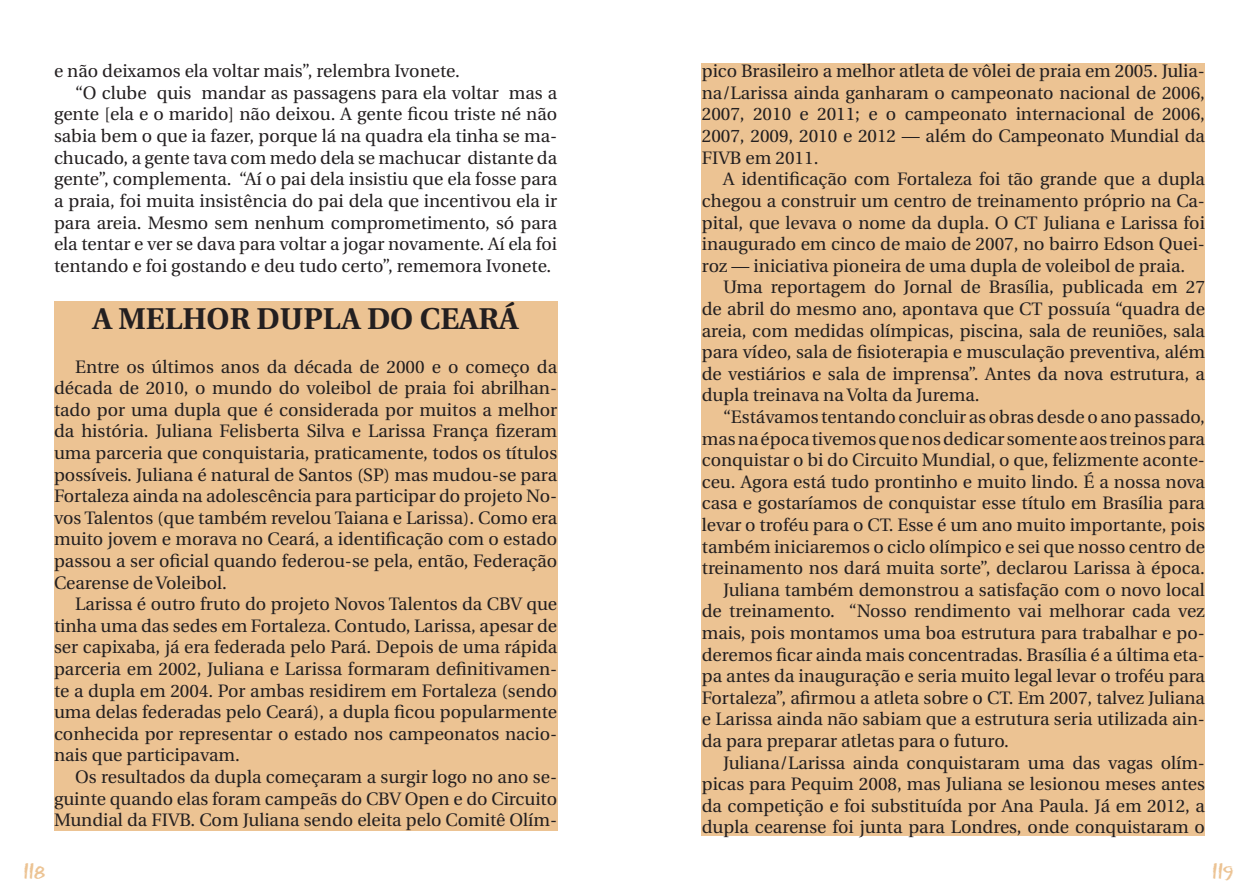
<style>
.page{position:relative;width:1259px;height:893px;background:#fff}
.page>*{position:absolute;margin:0;border:0;box-sizing:border-box;transform-origin:0 0}
.Título_2{font:700 30px "Heuristica";color:#231f20}
.Estilo_de_parágrafo{font:18px/21.6px "Heuristica";color:#231f20;text-align:justify}
.t1{font:16.5px "Eraser";color:#ecc393}
</style>
<div class="page">
<div style="left:702px;top:64px;width:503px;height:772px;background:#ecc393"></div>
<div style="left:54px;top:301px;width:503px;height:529px;background:#ecc393"></div>
<p class="Estilo_de_parágrafo" style="left:54px;top:61px;width:407px">e não deixamos ela voltar mais”, relembra Ivonete.</p>
<p class="Estilo_de_parágrafo" style="left:54px;top:82px;width:505px;text-indent:21px">“O clube quis mandar as passagens para ela voltar mas a gente [ela e o marido] não deixou. A gente ficou triste né não sabia bem o que ia fazer, porque lá na quadra ela tinha se ma&shy;chucado, a gente tava com medo dela se machucar distante da gente”, complementa. “Aí o pai dela insistiu que ela fosse para a praia, foi muita insistência do pai dela que incentivou ela ir para areia. Mesmo sem nenhum comprometimento, só para ela tentar e ver se dava para voltar a jogar novamente. Aí ela foi tentando e foi gostando e deu tudo certo”, rememora Ivonete.</p>
<p class="Título_2" style="left:93px;top:295px;width:427px">A MELHOR DUPLA DO CEARÁ</p>
<p class="Estilo_de_parágrafo" style="left:54px;top:356px;width:505px;text-indent:21px">Entre os últimos anos da década de 2000 e o começo da década de 2010, o mundo do voleibol de praia foi abrilhan&shy;tado por uma dupla que é considerada por muitos a melhor da história. Juliana Felisberta Silva e Larissa França fizeram uma parceria que conquistaria, praticamente, todos os títulos possíveis. Juliana é natural de Santos (SP) mas mudou-se para Fortaleza ainda na adolescência para participar do projeto No&shy;vos Talentos (que também revelou Taiana e Larissa). Como era muito jovem e morava no Ceará, a identificação com o estado passou a ser oficial quando federou-se pela, então, Federação Cearense de Voleibol.</p>
<p class="Estilo_de_parágrafo" style="left:54px;top:593px;width:505px;text-indent:21px">Larissa é outro fruto do projeto Novos Talentos da CBV que tinha uma das sedes em Fortaleza. Contudo, Larissa, apesar de ser capixaba, já era federada pelo Pará. Depois de uma rápida parceria em 2002, Juliana e Larissa formaram definitivamen&shy;te a dupla em 2004. Por ambas residirem em Fortaleza (sendo uma delas federadas pelo Ceará), a dupla ficou popularmente conhecida por representar o estado nos campeonatos nacio&shy;nais que participavam.</p>
<p class="Estilo_de_parágrafo" style="left:54px;top:766px;width:505px;text-indent:21px">Os resultados da dupla começaram a surgir logo no ano se&shy;guinte quando elas foram campeãs do CBV Open e do Circuito Mundial da FIVB. Com Juliana sendo eleita pelo Comitê Olím-</p>
<p class="Estilo_de_parágrafo" style="left:702px;top:61px;width:505px">pico Brasileiro a melhor atleta de vôlei de praia em 2005. Julia&shy;na/Larissa ainda ganharam o campeonato nacional de 2006, 2007, 2010 e 2011; e o campeonato internacional de 2006, 2007, 2009, 2010 e 2012 — além do Campeonato Mundial da FIVB em 2011.</p>
<p class="Estilo_de_parágrafo" style="left:702px;top:169px;width:505px;text-indent:21px">A identificação com Fortaleza foi tão grande que a dupla chegou a construir um centro de treinamento próprio na Ca&shy;pital, que levava o nome da dupla. O CT Juliana e Larissa foi inaugurado em cinco de maio de 2007, no bairro Edson Quei&shy;roz — iniciativa pioneira de uma dupla de voleibol de praia.</p>
<p class="Estilo_de_parágrafo" style="left:702px;top:277px;width:505px;text-indent:21px">Uma reportagem do Jornal de Brasília, publicada em 27 de abril do mesmo ano, apontava que CT possuía “quadra de areia, com medidas olímpicas, piscina, sala de reuniões, sala para vídeo, sala de fisioterapia e musculação preventiva, além de vestiários e sala de imprensa”. Antes da nova estrutura, a dupla treinava na Volta da Jurema.</p>
<p class="Estilo_de_parágrafo" style="left:702px;top:406px;width:505px;text-indent:21px">“Estávamos tentando concluir as obras desde o ano passado, mas na época tivemos que nos dedicar somente aos treinos para conquistar o bi do Circuito Mundial, o que, felizmente aconte&shy;ceu. Agora está tudo prontinho e muito lindo. É a nossa nova casa e gostaríamos de conquistar esse título em Brasília para levar o troféu para o CT. Esse é um ano muito importante, pois também iniciaremos o ciclo olímpico e sei que nosso centro de treinamento nos dará muita sorte”, declarou Larissa à época.</p>
<p class="Estilo_de_parágrafo" style="left:702px;top:579px;width:505px;text-indent:21px">Juliana também demonstrou a satisfação com o novo local de treinamento. “Nosso rendimento vai melhorar cada vez mais, pois montamos uma boa estrutura para trabalhar e po&shy;deremos ficar ainda mais concentradas. Brasília é a última eta&shy;pa antes da inauguração e seria muito legal levar o troféu para Fortaleza”, afirmou a atleta sobre o CT. Em 2007, talvez Juliana e Larissa ainda não sabiam que a estrutura seria utilizada ain&shy;da para preparar atletas para o futuro.</p>
<p class="Estilo_de_parágrafo" style="left:702px;top:752px;width:505px;text-indent:21px">Juliana/Larissa ainda conquistaram uma das vagas olím&shy;picas para Pequim 2008, mas Juliana se lesionou meses antes da competição e foi substituída por Ana Paula. Já em 2012, a dupla cearense foi junta para Londres, onde conquistaram o</p>
<p class="t1" style="left:23px;top:863px;width:23px">118</p>
<p class="t1" style="left:1212px;top:863px;width:23px">119</p>
</div>
